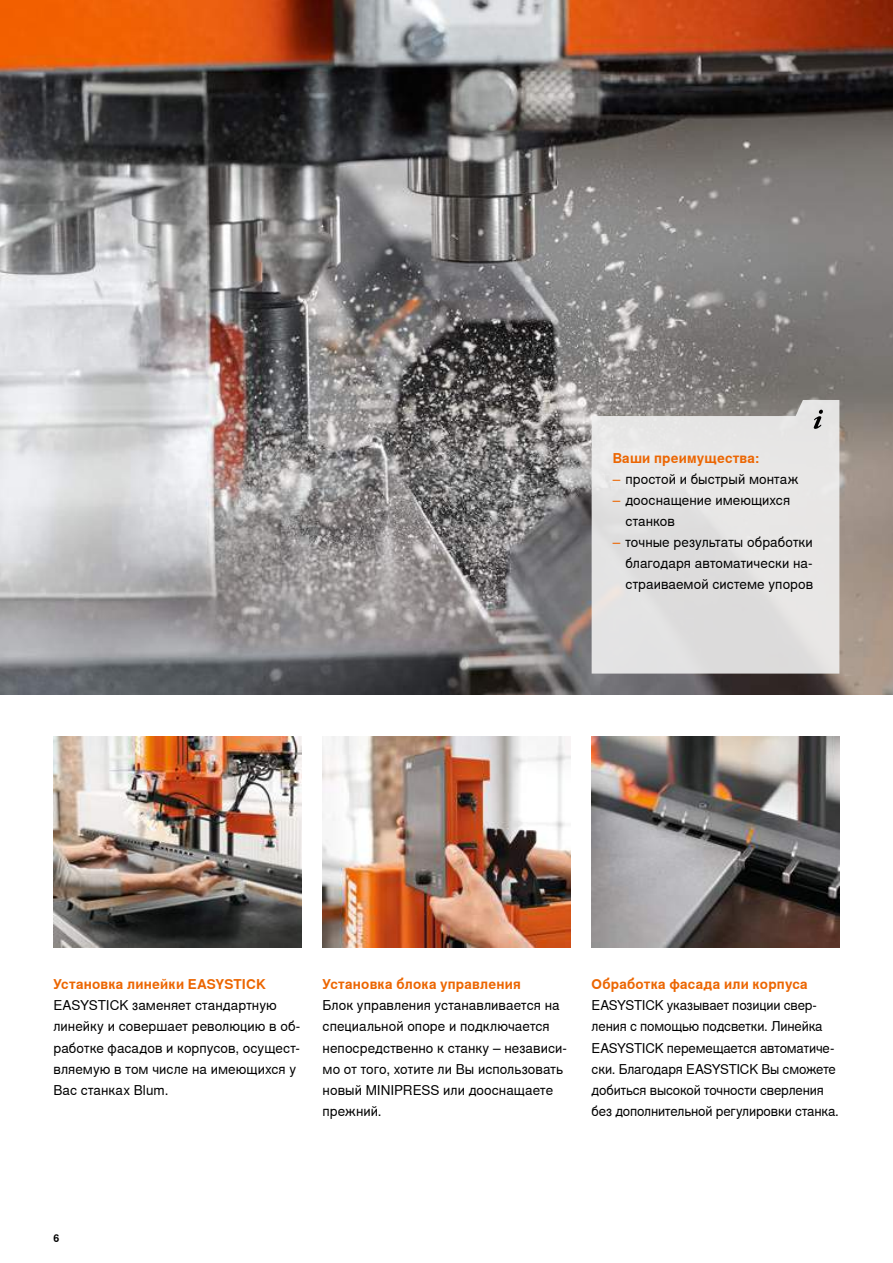
<style>
.page{position:relative;width:893px;height:1263px;background:#fff}
.page>*{position:absolute;margin:0;border:0;box-sizing:border-box;transform-origin:0 0}
.t1{font:13.5px/21px "Nimbus Sans Global";color:#000}
.t2{font:700 13.5px "Nimbus Sans Global";letter-spacing:.015em;color:#ec6602}
.t3{font:700 10.5px "Nimbus Sans Global";color:#000}
.s1{color:#ec6602}
</style>
<div class="page">
<img style="left:0;top:0;width:893px;height:695px">
<img style="left:323px;top:737px;width:247px;height:210px">
<img style="left:592px;top:737px;width:247px;height:210px">
<img style="left:54px;top:737px;width:247px;height:210px">
<svg style="left:592px;top:400px;width:247px;height:274px;background:#dfdedd"></svg>
<svg style="left:814px;top:410px;width:9px;height:19px"></svg>
<p class="t2" style="left:613px;top:450px;width:148px">Ваши преимущества:</p>
<p class="t1" style="left:613px;top:469px;width:187px"><span class="s1">–</span> простой и быстрый монтаж</p>
<p class="t1" style="left:625px;top:490px;width:166px;text-indent:-13px"><span class="s1">–</span> дооснащение имеющихся станков</p>
<p class="t1" style="left:625px;top:532px;width:189px;text-align:justify;text-indent:-13px"><span class="s1">–</span> точные результаты обработки благодаря автоматически на&shy;страиваемой системе упоров</p>
<p class="t2" style="left:53px;top:977px;width:214px">Установка линейки EASYSTICK</p>
<p class="t1" style="left:53px;top:995px;width:248px">EASYSTICK заменяет стандартную линейку и совершает революцию в об&shy;работке фасадов и корпусов, осущест&shy;вляемую в том числе на имеющихся у<br>Вас станках Blum.</p>
<p class="t2" style="left:323px;top:977px;width:200px">Установка блока управления</p>
<p class="t1" style="left:323px;top:995px;width:246px">Блок управления устанавливается на специальной опоре и подключается непосредственно к станку – независи&shy;мо от того, хотите ли Вы использовать новый MINIPRESS или дооснащаете прежний.</p>
<p class="t2" style="left:592px;top:977px;width:218px">Обработка фасада или корпуса</p>
<p class="t1" style="left:592px;top:995px;width:249px">EASYSTICK указывает позиции свер&shy;ления с помощью подсветки. Линейка EASYSTICK перемещается автоматиче&shy;ски. Благодаря EASYSTICK Вы сможете добиться высокой точности сверления без дополнительной регулировки станка.</p>
<p class="t3" style="left:54px;top:1232px;width:7px">6</p>
</div>
